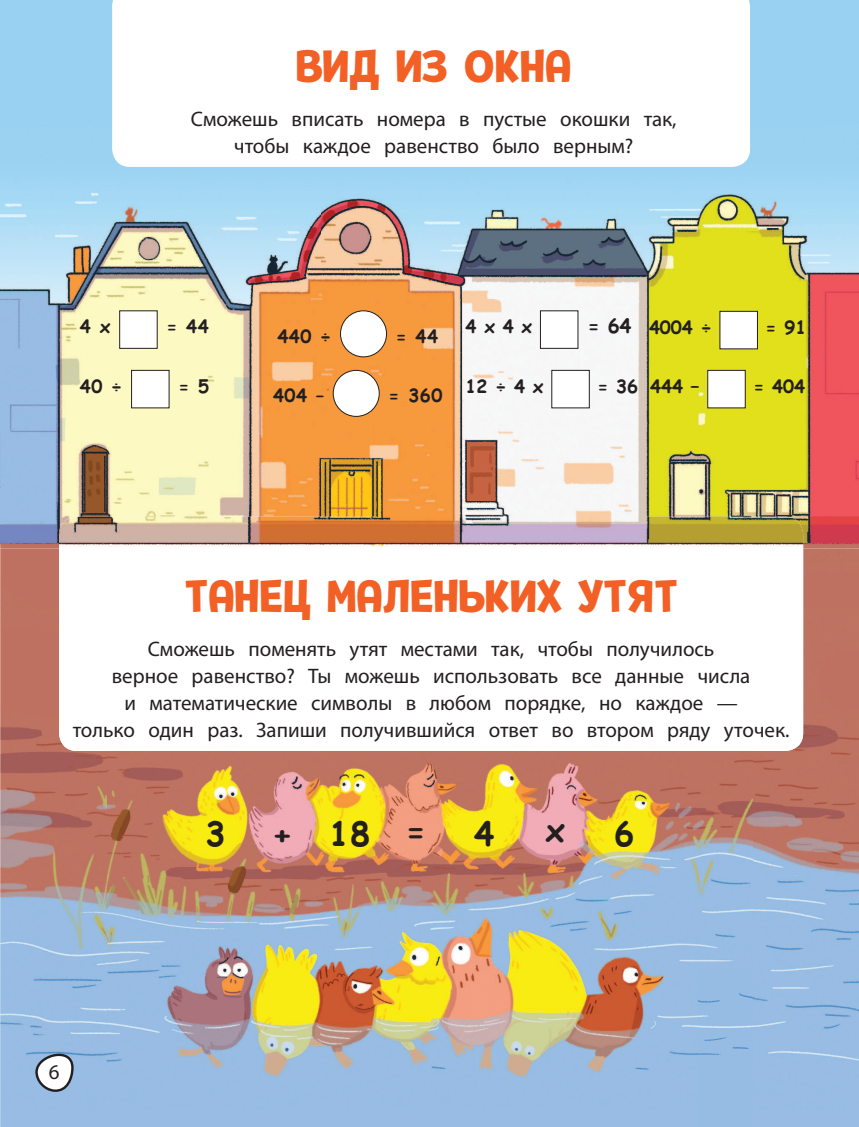
<style>
.page{position:relative;width:859px;height:1127px;background:#fff}
.page>*{position:absolute;margin:0;border:0;box-sizing:border-box;transform-origin:0 0}
.t1{font:45px "Pequena Pro";color:#f26025}
.t2{font:700 33px "Comic Sans MS";color:#231f20}
.t3{font:21px/27px "Myriad Pro";color:#231f20;text-align:center}
.t4{font:700 19.5px "Comic Sans MS";color:#231f20}
.t5{font:700 18px "Comic Sans MS";color:#231f20}
.s1{font-size:19.5px}
</style>
<div class="page">
<img style="left:0;top:549px;width:107px;height:578px">
<img style="left:752px;top:549px;width:107px;height:578px">
<img style="left:107px;top:751px;width:645px;height:376px">
<div style="left:59px;top:517px;width:744px;height:234px;background:#fff;border-radius:18px"></div>
<img style="left:0;top:0;width:644px;height:299px">
<img style="left:644px;top:0;width:215px;height:543px">
<img style="left:0;top:299px;width:375px;height:244px">
<img style="left:375px;top:299px;width:270px;height:218px">
<img style="left:0;top:543px;width:859px;height:6px">
<img style="left:75px;top:517px;width:728px;height:32px">
<svg style="left:34px;top:293px;width:41px;height:799px;background:#b5a9af"></svg>
<svg style="left:112px;top:0;width:638px;height:167px"></svg>
<div style="left:120px;top:311px;width:37px;height:37px;background:#fff"></div>
<div style="left:119px;top:310px;width:39px;height:39px;border:1px solid #231f20"></div>
<div style="left:540px;top:311px;width:38px;height:37px;background:#fff"></div>
<div style="left:540px;top:310px;width:38px;height:39px;border:1px solid #231f20"></div>
<div style="left:340px;top:311px;width:46px;height:46px;background:#fff;border-radius:50%"></div>
<div style="left:340px;top:310px;width:47px;height:47px;border:1px solid #231f20;border-radius:50%"></div>
<div style="left:333px;top:370px;width:46px;height:46px;background:#fff;border-radius:50%"></div>
<div style="left:333px;top:370px;width:47px;height:47px;border:1px solid #231f20;border-radius:50%"></div>
<div style="left:132px;top:370px;width:37px;height:38px;background:#fff"></div>
<div style="left:131px;top:370px;width:38px;height:38px;border:1px solid #231f20"></div>
<div style="left:552px;top:370px;width:37px;height:38px;background:#fff"></div>
<div style="left:551px;top:370px;width:39px;height:38px;border:1px solid #231f20"></div>
<div style="left:720px;top:311px;width:37px;height:38px;background:#fff"></div>
<div style="left:719px;top:311px;width:39px;height:38px;border:1px solid #231f20"></div>
<div style="left:708px;top:370px;width:37px;height:38px;background:#fff"></div>
<div style="left:707px;top:370px;width:39px;height:38px;border:1px solid #231f20"></div>
<h1 class="t1" style="left:296px;top:38px;width:277px">ВИД ИЗ ОКНА</h1>
<p class="t3" style="left:191px;top:107px;width:487px">Сможешь вписать номера в пустые окошки так, чтобы каждое равенство было верным?</p>
<p class="t5" style="left:80px;top:319px;width:32px">4 x</p>
<p class="t5" style="left:166px;top:319px;width:44px">= 44</p>
<p class="t5" style="left:466px;top:319px;width:68px">4 x 4 x</p>
<p class="t4" style="left:588px;top:317px;width:45px">= 64</p>
<p class="t5" style="left:277px;top:328px;width:55px">440 ÷</p>
<p class="t5" style="left:396px;top:328px;width:44px">= 44</p>
<p class="t5" style="left:649px;top:319px;width:64px">4004 ÷</p>
<p class="t5" style="left:766px;top:319px;width:42px">= 91</p>
<p class="t5" style="left:80px;top:378px;width:44px">40 ÷</p>
<p class="t5" style="left:178px;top:378px;width:32px">= 5</p>
<p class="t5" style="left:466px;top:378px;width:79px">12 ÷ 4 x</p>
<p class="t5" style="left:597px;top:378px;width:42px">= 36</p>
<p class="t5" style="left:273px;top:388px;width:52px">404 –</p>
<p class="t5" style="left:388px;top:388px;width:55px">= 360</p>
<p class="t5" style="left:650px;top:378px;width:51px">444 <span class="s1">–</span></p>
<p class="t5" style="left:753px;top:378px;width:53px">= 404</p>
<h1 class="t1" style="left:184px;top:568px;width:495px">ТАНЕЦ МАЛЕНЬКИХ УТЯТ</h1>
<p class="t3" style="left:73px;top:637px;width:718px">Сможешь поменять утят местами так, чтобы получилось<br>верное равенство? Ты можешь использовать все данные числа<br>и математические символы в любом порядке, но каждое —<br>только один раз. Запиши получившийся ответ во втором ряду уточек.</p>
<h2 class="t2" style="left:206px;top:819px;width:22px">3</h2>
<h2 class="t2" style="left:272px;top:819px;width:155px">+18=</h2>
<h2 class="t2" style="left:474px;top:819px;width:22px">4</h2>
<h2 class="t2" style="left:614px;top:819px;width:22px">6</h2>
<h2 class="t2" style="left:545px;top:815px;width:21px">x</h2>
<p class="t3" style="left:49px;top:1060px;width:12px">6</p>
</div>
